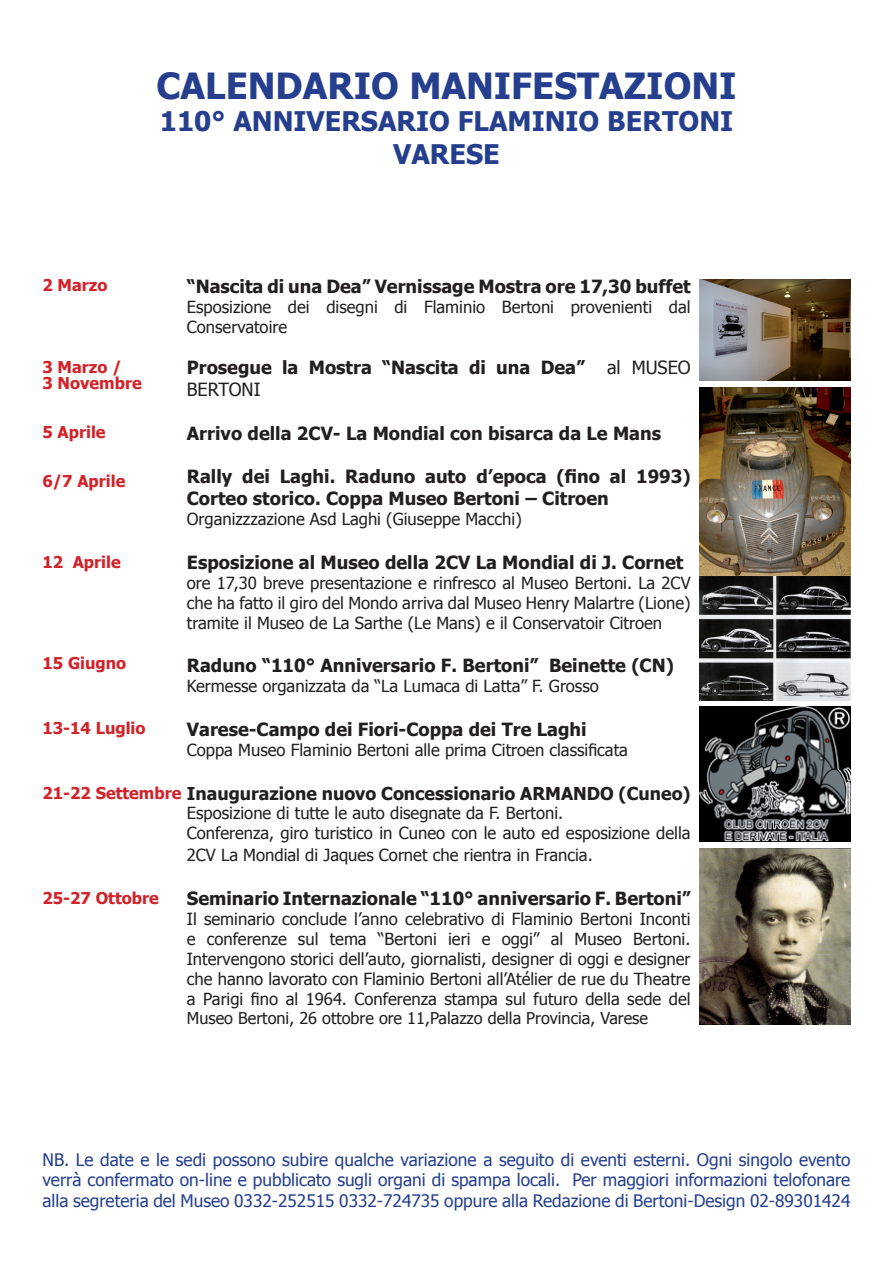
<style>
.page{position:relative;width:893px;height:1263px;background:#fff}
.page>*{position:absolute;margin:0;border:0;box-sizing:border-box;transform-origin:0 0}
.t1{font:700 36px "Tahoma";color:#253f8e}
.t2{font:700 27px/32.4px "Tahoma";color:#253f8e;text-align:center}
.t3{font:700 18.15px/21.8px "Tahoma";color:#231f20}
.t4{font:700 17.7px "Tahoma";color:#231f20}
.t5{font:17.25px/20.7px "Tahoma";color:#253f8e;text-align:justify}
.t6{font:16.65px/20px "Tahoma";color:#231f20}
.t7{font:700 16.2px/16.2px "Tahoma";color:#d1232a}
.t8{font:16.2px "Tahoma";color:#231f20}
.s1{font-weight:400}
.s2{font-size:16.2px;color:#d1232a}
</style>
<div class="page">
<img style="left:699px;top:279px;width:151px;height:101px">
<img style="left:699px;top:387px;width:151px;height:314px">
<img style="left:699px;top:849px;width:151px;height:175px">
<img style="left:699px;top:706px;width:151px;height:136px">
<p class="t1" style="left:156px;top:60px;width:582px">CALENDARIO MANIFESTAZIONI</p>
<p class="t2" style="left:160px;top:103px;width:575px">110° ANNIVERSARIO FLAMINIO BERTONI<br>VARESE</p>
<p class="t7" style="left:43px;top:276px;width:67px">2 Marzo</p>
<p class="t7" style="left:43px;top:358px;width:101px">3 Marzo /<br>3 Novembre</p>
<p class="t7" style="left:43px;top:423px;width:65px">5 Aprile</p>
<p class="t7" style="left:43px;top:472px;width:84px">6/7 Aprile</p>
<p class="t7" style="left:43px;top:553px;width:80px">12 Aprile</p>
<p class="t7" style="left:43px;top:653px;width:85px">15 Giugno</p>
<p class="t7" style="left:43px;top:719px;width:105px">13-14 Luglio</p>
<p class="t3" style="left:187px;top:274px;width:505px">“Nascita di una Dea” Vernissage Mostra ore 17,30 buffet</p>
<p class="t6" style="left:187px;top:296px;width:505px">Esposizione dei disegni di Flaminio Bertoni provenienti dal<br>Conservatoire</p>
<p class="t3" style="left:187px;top:356px;width:505px">Prosegue la Mostra “Nascita di una Dea” <span class="s1">al MUSEO<br>BERTONI</span></p>
<p class="t3" style="left:187px;top:421px;width:476px">Arrivo della 2CV- La Mondial con bisarca da Le Mans</p>
<p class="t3" style="left:187px;top:465px;width:505px">Rally dei Laghi. Raduno auto d’epoca (fino al 1993)<br>Corteo storico. Coppa Museo Bertoni – Citroen</p>
<p class="t6" style="left:187px;top:508px;width:336px">Organizzzazione Asd Laghi (Giuseppe Macchi)</p>
<p class="t3" style="left:187px;top:550px;width:498px">Esposizione al Museo della 2CV La Mondial di J. Cornet</p>
<p class="t6" style="left:187px;top:572px;width:505px;text-align:justify">ore 17,30 breve presentazione e rinfresco al Museo Bertoni. La 2CV che ha fatto il giro del Mondo arriva dal Museo Henry Malartre (Lione) tramite il Museo de La Sarthe (Le Mans) e il Conservatoir Citroen</p>
<p class="t3" style="left:187px;top:654px;width:489px">Raduno “110° Anniversario F. Bertoni” Beinette (CN)</p>
<p class="t6" style="left:187px;top:675px;width:413px">Kermesse organizzata da “La Lumaca di Latta” F. Grosso</p>
<p class="t3" style="left:187px;top:717px;width:401px">Varese-Campo dei Fiori-Coppa dei Tre Laghi</p>
<p class="t6" style="left:187px;top:739px;width:443px">Coppa Museo Flaminio Bertoni alle prima Citroen classificata</p>
<p class="t4" style="left:43px;top:781px;width:650px"><span class="s2">21-22 Settembre</span> Inaugurazione nuovo Concessionario ARMANDO (Cuneo)</p>
<p class="t7" style="left:43px;top:889px;width:118px">25-27 Ottobre</p>
<p class="t6" style="left:187px;top:803px;width:505px">Esposizione di tutte le auto disegnate da F. Bertoni.<br>Conferenza, giro turistico in Cuneo con le auto ed esposizione della</p>
<p class="t6" style="left:187px;top:844px;width:407px">2CV La Mondial di Jaques Cornet che rientra in Francia.</p>
<p class="t3" style="left:187px;top:886px;width:505px">Seminario Internazionale “110° anniversario F. Bertoni”</p>
<p class="t6" style="left:187px;top:908px;width:505px;text-align:justify">Il seminario conclude l’anno celebrativo di Flaminio Bertoni Inconti e conferenze sul tema “Bertoni ieri e oggi” al Museo Bertoni.<br>Intervengono storici dell’auto, giornalisti, designer di oggi e designer che hanno lavorato con Flaminio Bertoni all’Atélier de rue du Theatre a Parigi fino al 1964. Conferenza stampa sul futuro della sede del</p>
<p class="t8" style="left:187px;top:1007px;width:463px">Museo Bertoni, 26 ottobre ore 11,Palazzo della Provincia, Varese</p>
<p class="t5" style="left:43px;top:1148px;width:809px">NB. Le date e le sedi possono subire qualche variazione a seguito di eventi esterni. Ogni singolo evento verrà confermato on-line e pubblicato sugli organi di spampa locali. Per maggiori informazioni telofonare alla segreteria del Museo 0332-252515 0332-724735 oppure alla Redazione di Bertoni-Design 02-89301424</p>
</div>
